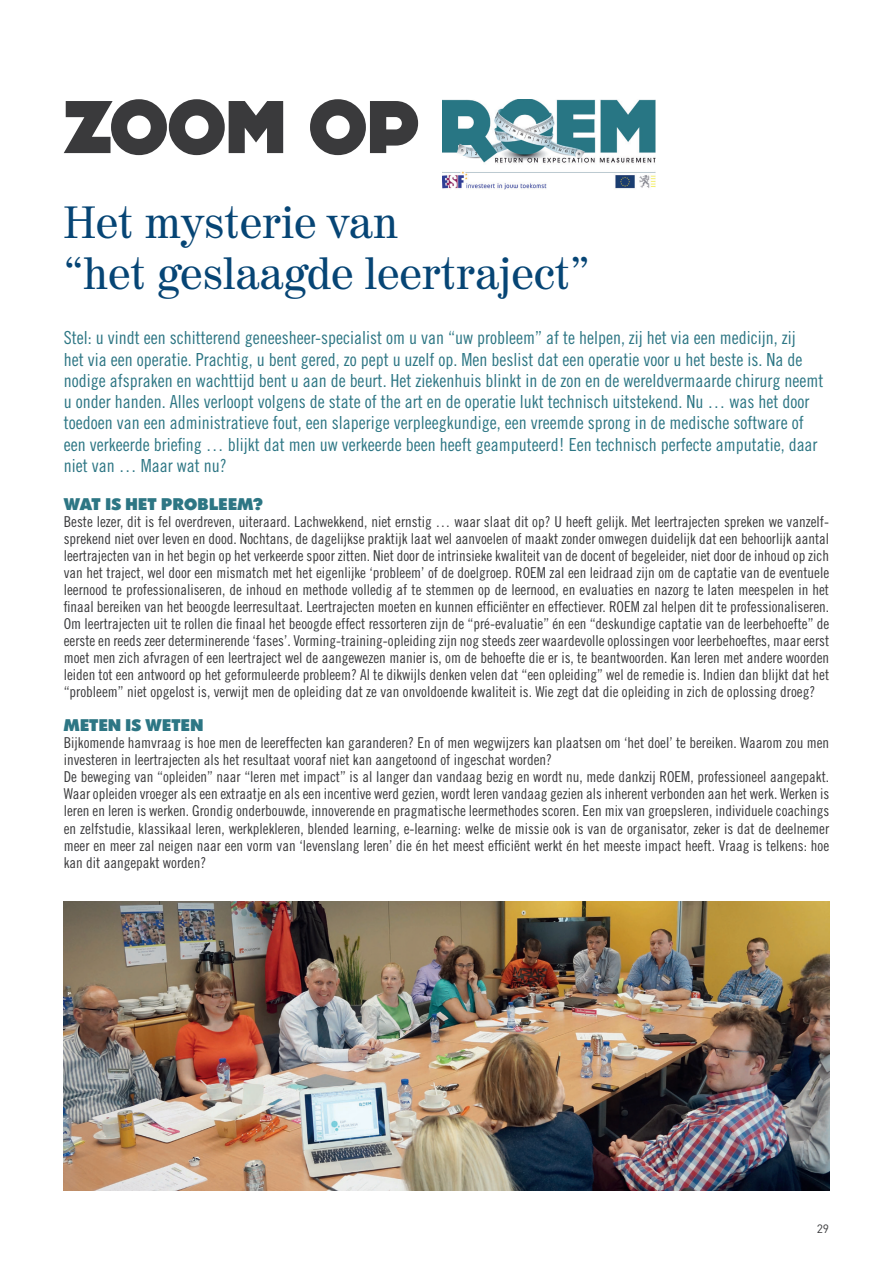
<style>
.page{position:relative;width:893px;height:1263px;background:#fff}
.page>*{position:absolute;margin:0;border:0;box-sizing:border-box;transform-origin:0 0}
.t1{font:800 75px "DOCK11";color:#3a3a3c}
.t2{font:45px/51px "Century 725 BT";color:#064575}
.t3{font:18px/21.3px "Trade Gothic Cond Eighteen";color:#2d7684}
.t4{font:18px "Futura Press Press";letter-spacing:.01em;color:#2d7684}
.t5{font:15px/17px "Trade Gothic Cond Eighteen";color:#3a3a3c;text-align:justify}
.t6{font:12px "DIN";color:#3a3a3c}
</style>
<div class="page">
<img style="left:442px;top:100px;width:213px;height:89px">
<img style="left:64px;top:901px;width:765px;height:290px">
<h1 class="t1" style="left:64px;top:92px;width:357px">ZOOM OP</h1>
<h2 class="t2" style="left:64px;top:196px;width:528px">Het mysterie van<br>“het geslaagde leertraject”</h2>
<p class="t3" style="left:64px;top:327px;width:761px">Stel: u vindt een schitterend geneesheer-specialist om u van “uw probleem” af te helpen, zij het via een medicijn, zij<br>het via een operatie. Prachtig, u bent gered, zo pept u uzelf op. Men beslist dat een operatie voor u het beste is. Na de nodige afspraken en wachttijd bent u aan de beurt. Het ziekenhuis blinkt in de zon en de wereldvermaarde chirurg neemt u onder handen. Alles verloopt volgens de state of the art en de operatie lukt technisch uitstekend. Nu … was het door toedoen van een administratieve fout, een slaperige verpleegkundige, een vreemde sprong in de medische software of een verkeerde briefing … blijkt dat men uw verkeerde been heeft geamputeerd! Een technisch perfecte amputatie, daar niet van … Maar wat nu?</p>
<p class="t4" style="left:64px;top:494px;width:201px">WAT IS HET PROBLEEM?</p>
<p class="t5" style="left:64px;top:513px;width:767px">Beste lezer, dit is fel overdreven, uiteraard. Lachwekkend, niet ernstig … waar slaat dit op? U heeft gelijk. Met leertrajecten spreken we vanzelf&shy;sprekend niet over leven en dood. Nochtans, de dagelijkse praktijk laat wel aanvoelen of maakt zonder omwegen duidelijk dat een behoorlijk aantal leertrajecten van in het begin op het verkeerde spoor zitten. Niet door de intrinsieke kwaliteit van de docent of begeleider, niet door de inhoud op zich van het traject, wel door een mismatch met het eigenlijke ‘probleem’ of de doelgroep. ROEM zal een leidraad zijn om de captatie van de eventuele leernood te professionaliseren, de inhoud en methode volledig af te stemmen op de leernood, en evaluaties en nazorg te laten meespelen in het finaal bereiken van het beoogde leerresultaat. Leertrajecten moeten en kunnen efficiënter en effectiever. ROEM zal helpen dit te professionaliseren.<br>Om leertrajecten uit te rollen die finaal het beoogde effect ressorteren zijn de “pré-evaluatie” én een “deskundige captatie van de leerbehoefte” de eerste en reeds zeer determinerende ‘fases’. Vorming-training-opleiding zijn nog steeds zeer waardevolle oplossingen voor leerbehoeftes, maar eerst moet men zich afvragen of een leertraject wel de aangewezen manier is, om de behoefte die er is, te beantwoorden. Kan leren met andere woorden leiden tot een antwoord op het geformuleerde probleem? Al te dikwijls denken velen dat “een opleiding” wel de remedie is. Indien dan blijkt dat het “probleem” niet opgelost is, verwijt men de opleiding dat ze van onvoldoende kwaliteit is. Wie zegt dat die opleiding in zich de oplossing droeg?</p>
<p class="t4" style="left:64px;top:715px;width:141px">METEN IS WETEN</p>
<p class="t5" style="left:64px;top:734px;width:767px;text-align:left">Bijkomende hamvraag is hoe men de leereffecten kan garanderen? En of men wegwijzers kan plaatsen om ‘het doel’ te bereiken. Waarom zou men investeren in leertrajecten als het resultaat vooraf niet kan aangetoond of ingeschat worden?<br>De beweging van “opleiden” naar “leren met impact” is al langer dan vandaag bezig en wordt nu, mede dankzij ROEM, professioneel aangepakt.<br>Waar opleiden vroeger als een extraatje en als een incentive werd gezien, wordt leren vandaag gezien als inherent verbonden aan het werk. Werken is leren en leren is werken. Grondig onderbouwde, innoverende en pragmatische leermethodes scoren. Een mix van groepsleren, individuele coachings en zelfstudie, klassikaal leren, werkplekleren, blended learning, e-learning: welke de missie ook is van de organisator, zeker is dat de deelnemer meer en meer zal neigen naar een vorm van ‘levenslang leren’ die én het meest efficiënt werkt én het meeste impact heeft. Vraag is telkens: hoe kan dit aangepakt worden?</p>
<p class="t6" style="left:817px;top:1221px;width:14px">29</p>
</div>
